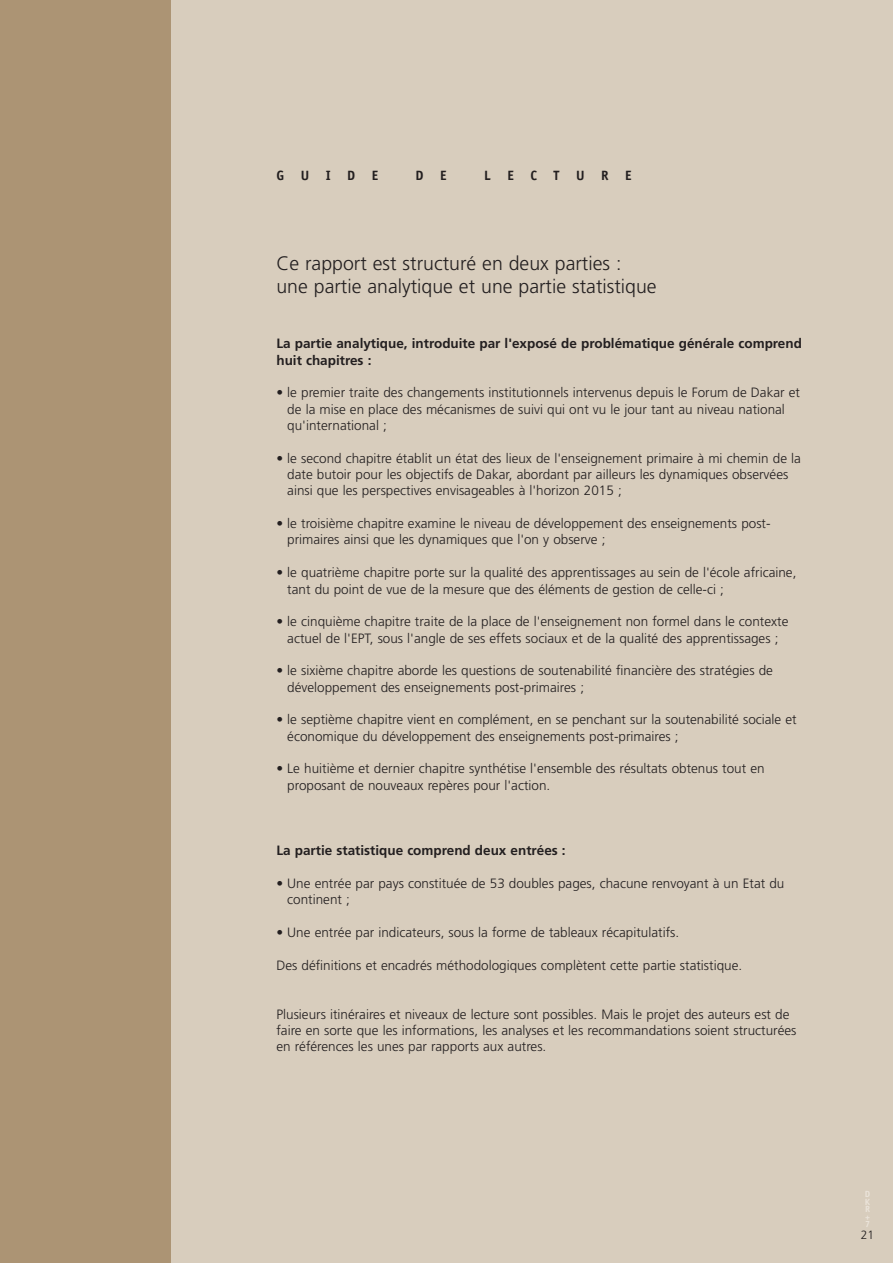
<style>
.page{position:relative;width:893px;height:1263px;background:#d8cdbd}
.page>*{position:absolute;margin:0;border:0;box-sizing:border-box;transform-origin:0 0}
.t1{font:300 19.5px/23.4px "Frutiger";color:#231f20}
.t2{font:300 13.5px/16.4px "Frutiger";color:#231f20}
.t3{font:700 13.5px/16.4px "Frutiger";color:#231f20}
.t4{font:700 13.5px "Officina Sans";letter-spacing:1.225em;color:#231f20}
.t5{font:300 12px "Frutiger";color:#231f20}
.t6{font:700 9px/7.5px "Officina Sans";color:#ebe4da;text-align:justify}
</style>
<div class="page">
<div style="left:0;top:0;width:170px;height:1263px;background:#ac9474"></div>
<p class="t4" style="left:276px;top:170px;width:103px">GUIDE</p>
<p class="t4" style="left:416px;top:170px;width:33px">D E</p>
<p class="t4" style="left:484px;top:170px;width:149px">LECTURE</p>
<h1 class="t1" style="left:276px;top:253px;width:382px">Ce rapport est structuré en deux parties : une partie analytique et une partie statistique</h1>
<p class="t3" style="left:276px;top:336px;width:527px">La partie analytique, introduite par l'exposé de problématique générale comprend huit chapitres :</p>
<p class="t2" style="left:287px;top:386px;width:514px;text-indent:-11px">• le premier traite des changements institutionnels intervenus depuis le Forum de Dakar et de la mise en place des mécanismes de suivi qui ont vu le jour tant au niveau national qu'international ;</p>
<p class="t2" style="left:287px;top:451px;width:515px;text-indent:-11px">• le second chapitre établit un état des lieux de l'enseignement primaire à mi chemin de la date butoir pour les objectifs de Dakar, abordant par ailleurs les dynamiques observées ainsi que les perspectives envisageables à l'horizon 2015 ;</p>
<p class="t2" style="left:287px;top:516px;width:485px;text-indent:-11px">• le troisième chapitre examine le niveau de développement des enseignements post&shy;primaires ainsi que les dynamiques que l'on y observe ;</p>
<p class="t2" style="left:287px;top:565px;width:511px;text-indent:-11px">• le quatrième chapitre porte sur la qualité des apprentissages au sein de l'école africaine, tant du point de vue de la mesure que des éléments de gestion de celle-ci ;</p>
<p class="t2" style="left:276px;top:614px;width:513px;text-align:center">• le cinquième chapitre traite de la place de l'enseignement non formel dans le contexte actuel de l'EPT, sous l'angle de ses effets sociaux et de la qualité des apprentissages ;</p>
<p class="t2" style="left:287px;top:663px;width:487px;text-indent:-11px">• le sixième chapitre aborde les questions de soutenabilité financière des stratégies de développement des enseignements post-primaires ;</p>
<p class="t2" style="left:287px;top:713px;width:511px;text-indent:-11px">• le septième chapitre vient en complément, en se penchant sur la soutenabilité sociale et économique du développement des enseignements post-primaires ;</p>
<p class="t2" style="left:287px;top:762px;width:479px;text-indent:-11px">• Le huitième et dernier chapitre synthétise l'ensemble des résultats obtenus tout en proposant de nouveaux repères pour l'action.</p>
<p class="t3" style="left:276px;top:843px;width:291px">La partie statistique comprend deux entrées :</p>
<p class="t2" style="left:287px;top:876px;width:499px;text-indent:-11px">• Une entrée par pays constituée de 53 doubles pages, chacune renvoyant à un Etat du continent ;</p>
<p class="t2" style="left:276px;top:925px;width:404px">• Une entrée par indicateurs, sous la forme de tableaux récapitulatifs.</p>
<p class="t2" style="left:276px;top:958px;width:467px">Des définitions et encadrés méthodologiques complètent cette partie statistique.</p>
<p class="t2" style="left:276px;top:1007px;width:521px">Plusieurs itinéraires et niveaux de lecture sont possibles. Mais le projet des auteurs est de faire en sorte que les informations, les analyses et les recommandations soient structurées en références les unes par rapports aux autres.</p>
<p class="t6" style="left:865px;top:1191px;width:7px">D K R + 7</p>
<p class="t5" style="left:861px;top:1230px;width:15px">21</p>
</div>
